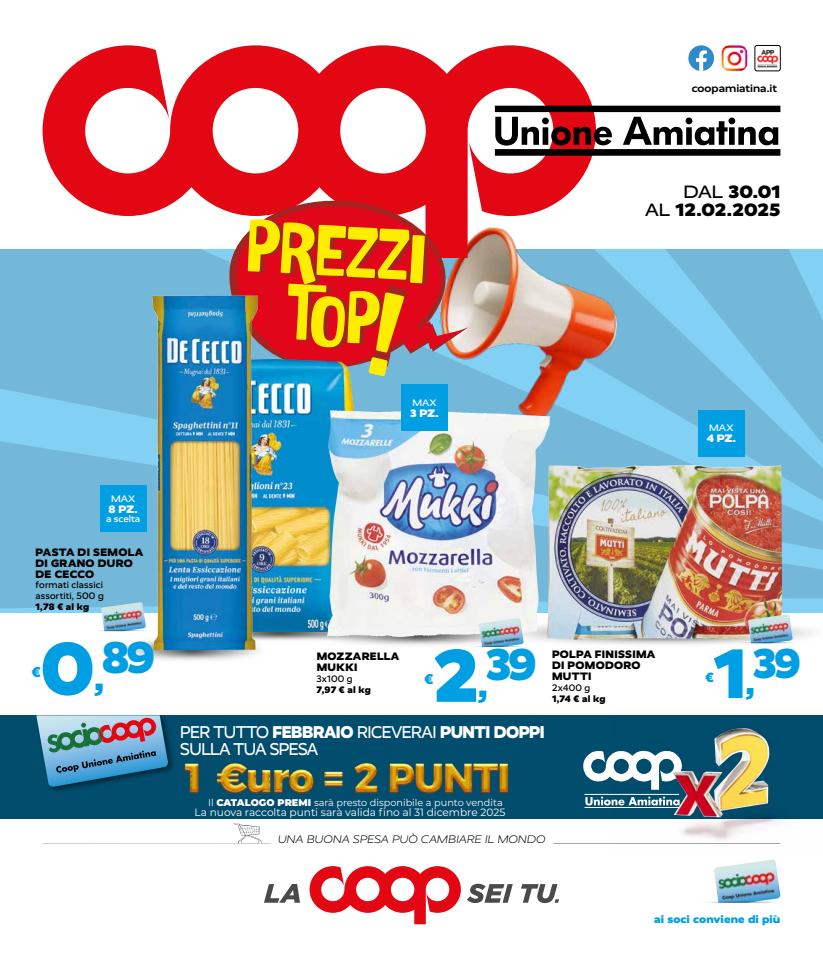
<style>
.page{position:relative;width:823px;height:964px;background:#fff}
.page>*{position:absolute;margin:0;border:0;box-sizing:border-box;transform-origin:0 0}
.t1{font:700 82.9px/66.3px "P22 Nudgewink Pro";color:#ffed00;text-align:center}
.t2{font:900 44.8px "Realist Wide";color:#009fe3;scale:.95 1}
.t3{font:900 42px "Realist Wide";color:#009fe3;scale:.95 1}
.t4{font:900 18px/18px "Realist Wide";letter-spacing:.005em;color:#000;text-align:right}
.t5{font:500 17.2px/17.2px "Realist Wide";letter-spacing:-.03em;color:#fff;scale:.87 1}
.t6{font:900 14.4px "Realist Wide";color:#009fe3;scale:.95 1}
.t7{font:900 13.5px "Realist Wide";color:#009fe3;scale:.95 1}
.t8{font:italic 300 11px "Realist Wide";letter-spacing:.005em;color:#000}
.t9{font:900 11px "Realist Wide";letter-spacing:.005em;color:#009fe3}
.t10{font:700 11px "Realist Wide";letter-spacing:-.005em;color:#000}
.t11{font:900 10.8px/10.8px "Realist Wide";letter-spacing:.03em;color:#000;scale:.95 1}
.t12{font:900 10.8px "Realist Wide";color:#fff}
.t13{font:10.6px "Montserrat";letter-spacing:-.005em;color:#fff}
.t14{font:9.7px "Montserrat";color:#fff}
.t15{font:500 9.5px/10.8px "Realist Wide";letter-spacing:.01em;color:#000;scale:.95 1}
.t16{font:900 9.5px "Realist Wide";letter-spacing:.01em;color:#000;scale:.95 1}
.t17{font:500 9.5px "Realist Wide";letter-spacing:-.005em;color:#fff}
.s1{font-size:75.2px}
.s2{font-weight:500}
.s3{font-weight:900}
.s4{font-size:70.5px}
</style>
<div class="page">
<div style="left:0;top:716px;width:822px;height:103px;background:#004d6d"></div>
<svg style="left:0;top:516px;width:547px;height:95px;background:#8bbdd6"></svg>
<svg style="left:0;top:249px;width:224px;height:267px;background:#76bcde"></svg>
<img style="left:356px;top:249px;width:316px;height:321px">
<svg style="left:672px;top:249px;width:150px;height:352px;background:#77bfe1"></svg>
<img style="left:429px;top:249px;width:197px;height:181px">
<div style="left:35px;top:713px;width:141px;height:82px;background:#000;opacity:.5"></div>
<svg style="left:36px;top:715px;width:132px;height:72px;background:#628ca8"></svg>
<img style="left:166px;top:750px;width:103px;height:45px">
<img style="left:269px;top:762px;width:98px;height:32px">
<img style="left:367px;top:762px;width:142px;height:32px">
<img style="left:612px;top:715px;width:210px;height:129px">
<svg style="left:583px;top:749px;width:89px;height:41px"></svg>
<svg style="left:585px;top:796px;width:87px;height:9px"></svg>
<hr style="left:584px;top:807px;width:94px;height:1px;background:#fff">
<hr style="left:584px;top:794px;width:94px;height:1px;background:#fff">
<img style="left:672px;top:728px;width:97px;height:89px">
<svg style="left:553px;top:843px;width:227px;height:1px"></svg>
<svg style="left:233px;top:823px;width:29px;height:20px"></svg>
<svg style="left:309px;top:866px;width:151px;height:58px"></svg>
<svg style="left:264px;top:884px;width:36px;height:19px"></svg>
<svg style="left:467px;top:884px;width:91px;height:19px"></svg>
<img style="left:714px;top:859px;width:65px;height:41px">
<img style="left:708px;top:900px;width:69px;height:3px">
<svg style="left:688px;top:45px;width:25px;height:26px"></svg>
<img style="left:721px;top:45px;width:24px;height:26px">
<svg style="left:745px;top:48px;width:1px;height:21px"></svg>
<img style="left:757px;top:50px;width:21px;height:18px">
<div style="left:754px;top:45px;width:26px;height:26px;border:1px solid #000;border-radius:2px"></div>
<svg style="left:43px;top:45px;width:552px;height:213px;fill:#e30613"></svg>
<svg style="left:494px;top:106px;width:286px;height:50px"></svg>
<svg style="left:224px;top:195px;width:225px;height:181px;fill:#e30613"></svg>
<svg style="left:231px;top:201px;width:213px;height:172px;background:#dd1426"></svg>
<img style="left:124px;top:640px;width:135px;height:20px">
<img style="left:403px;top:606px;width:65px;height:39px">
<img style="left:258px;top:632px;width:145px;height:18px">
<img style="left:468px;top:601px;width:354px;height:44px">
<img style="left:547px;top:465px;width:234px;height:175px">
<img style="left:747px;top:614px;width:45px;height:28px">
<img style="left:738px;top:642px;width:55px;height:3px">
<div style="left:698px;top:410px;width:46px;height:46px;background:#009fe3"></div>
<img style="left:258px;top:359px;width:98px;height:273px">
<img style="left:152px;top:295px;width:106px;height:355px">
<img style="left:101px;top:602px;width:45px;height:27px">
<img style="left:99px;top:629px;width:45px;height:3px">
<div style="left:100px;top:485px;width:46px;height:46px;background:#009fe3"></div>
<img style="left:326px;top:411px;width:103px;height:226px">
<img style="left:478px;top:618px;width:45px;height:27px">
<img style="left:475px;top:645px;width:47px;height:3px">
<div style="left:401px;top:385px;width:46px;height:46px;background:#009fe3"></div>
<svg style="left:366px;top:292px;width:102px;height:85px;background:#bc6071"></svg>
<p class="t10" style="left:691px;top:82px;width:87px">coopamiatina.it</p>
<p class="t17" style="left:111px;top:493px;width:26px">MAX</p>
<p class="t12" style="left:109px;top:502px;width:31px">8 PZ.</p>
<p class="t17" style="left:106px;top:513px;width:35px">a scelta</p>
<p class="t11" style="left:36px;top:547px;width:115px">PASTA DI SEMOLA<br>DI GRANO DURO<br>DE CECCO</p>
<p class="t15" style="left:36px;top:580px;width:73px">formati classici assortiti, 500 g</p>
<p class="t16" style="left:36px;top:601px;width:58px">1,78 € al kg</p>
<h2 class="t2" style="left:40px;top:630px;width:122px"><span class="s1">0</span><sub>,</sub>89</h2>
<h3 class="t6" style="left:32px;top:663px;width:11px">€</h3>
<h1 class="t1" style="left:248px;top:217px;width:181px;rotate:3deg">PREZZI<br>TOP</h1>
<p class="t17" style="left:412px;top:397px;width:26px">MAX</p>
<p class="t12" style="left:410px;top:407px;width:30px">3 PZ.</p>
<h3 class="t4" style="left:644px;top:183px;width:137px"><span class="s2">DAL</span> 30.01<br><span class="s2">AL</span> 12.02.2025</h3>
<p class="t17" style="left:708px;top:423px;width:26px">MAX</p>
<p class="t12" style="left:706px;top:432px;width:31px">4 PZ.</p>
<h2 class="t2" style="left:433px;top:637px;width:110px"><span class="s1">2</span><sub>,</sub>39</h2>
<p class="t11" style="left:316px;top:651px;width:89px">MOZZARELLA<br>MUKKI</p>
<p class="t15" style="left:316px;top:673px;width:39px">3x100 g</p>
<h3 class="t6" style="left:424px;top:670px;width:11px">€</h3>
<p class="t16" style="left:316px;top:684px;width:59px">7,97 € al kg</p>
<p class="t11" style="left:551px;top:649px;width:110px">POLPA FINISSIMA<br>DI POMODORO<br>MUTTI</p>
<p class="t15" style="left:551px;top:682px;width:42px">2x400 g</p>
<p class="t16" style="left:551px;top:693px;width:58px">1,74 € al kg</p>
<h3 class="t5" style="left:180px;top:723px;width:420px">PER TUTTO <span class="s3">FEBBRAIO</span> RICEVERAI <span class="s3">PUNTI DOPPI<br></span>SULLA TUA SPESA</h3>
<h3 class="t3" style="left:713px;top:638px;width:93px"><span class="s4">1</span><sub>,</sub>39</h3>
<p class="t7" style="left:705px;top:669px;width:10px">€</p>
<p class="t14" style="left:208px;top:795px;width:296px">Il <span class="s3">CATALOGO PREMI</span> sarà presto disponibile a punto vendita</p>
<p class="t8" style="left:277px;top:833px;width:269px">UNA BUONA SPESA PUÒ CAMBIARE IL MONDO</p>
<p class="t13" style="left:194px;top:805px;width:312px">La nuova raccolta punti sarà valida fino al 31 dicembre 2025</p>
<p class="t9" style="left:653px;top:912px;width:128px">ai soci conviene di più</p>
</div>
